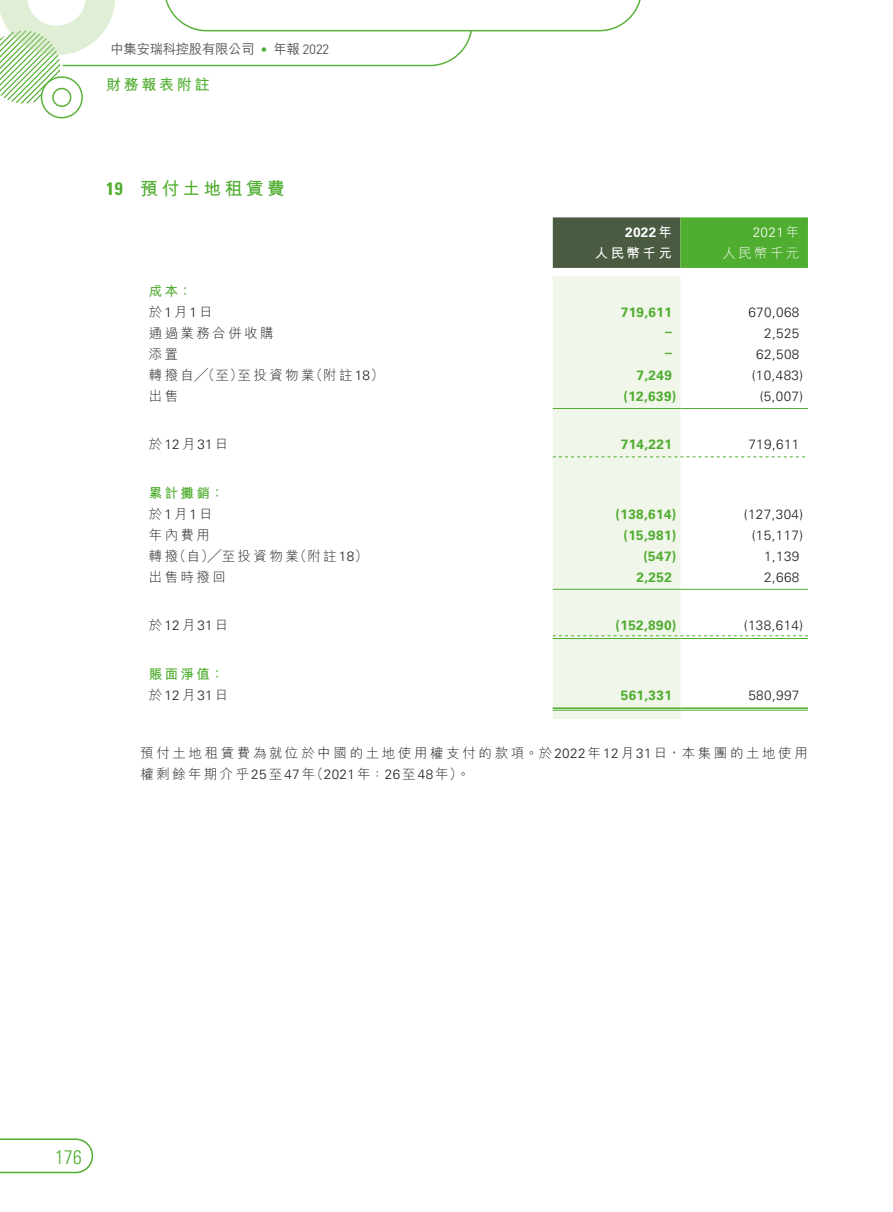
<style>
.page{position:relative;width:893px;height:1212px;background:#fff}
.page>*{position:absolute;margin:0;border:0;box-sizing:border-box;transform-origin:0 0}
.t1{font:300 condensed 19.5px "Univers LT Std";color:#4fad2f}
.t2{font:700 18px "M Hei HK";letter-spacing:.17em;color:#4fad2f}
.t3{font:700 15px "M Hei HK";letter-spacing:.18em;color:#4fad2f}
.t4{font:300 13.5px/21px "M Hei HK";letter-spacing:.18em;color:#231f20}
.t5{font:300 13.5px "Univers LT Std";letter-spacing:.03em;color:#231f20}
.t6{font:700 13.5px "Univers LT Std";letter-spacing:.03em;color:#4fad2f}
.t7{font:700 13.5px/21px "M Hei HK";letter-spacing:.18em;color:#4fad2f}
.t8{font:500 13.5px "M Hei HK";letter-spacing:-.03em;color:#57585a}
.t9{font:700 13.5px "Univers LT Std";color:#fff}
.t10{font:300 13.5px "Univers LT Std";color:#fff}
.t11{font:700 13.5px "M Hei HK";letter-spacing:.18em;color:#fff}
.t12{font:300 13.5px "M Hei HK";letter-spacing:.18em;color:#fff}
.s1{font-family:"DIN Pro";font-weight:400;color:#4fad2f}
.s2{font-family:"DIN Pro";font-weight:400}
.s3{font-family:"Univers LT Std";font-stretch:condensed}
.s4{font-weight:300;color:#231f20}
.s5{font-family:"Univers LT Std";font-weight:300;color:#231f20}
.s6{font-family:"M Hei HK"}
.s7{font-family:"Univers LT Std"}
</style>
<div class="page">
<svg style="left:0;top:0;width:641px;height:118px"></svg>
<svg style="left:0;top:1138px;width:94px;height:36px"></svg>
<svg style="left:553px;top:217px;width:255px;height:51px;background:#4e843a"></svg>
<div style="left:553px;top:276px;width:127px;height:443px;background:#f1f6ea"></div>
<hr style="left:553px;top:408px;width:127px;height:1px;background:#4fad2f">
<hr style="left:680px;top:408px;width:128px;height:1px;background:#4fad2f">
<svg style="left:553px;top:456px;width:252px;height:1px"></svg>
<hr style="left:553px;top:589px;width:127px;height:1px;background:#4fad2f">
<hr style="left:680px;top:589px;width:128px;height:1px;background:#4fad2f">
<hr style="left:553px;top:638px;width:127px;height:1px;background:#4fad2f">
<svg style="left:553px;top:635px;width:255px;height:1px"></svg>
<hr style="left:680px;top:638px;width:128px;height:1px;background:#4fad2f">
<hr style="left:553px;top:707px;width:127px;height:2px;background:#4fad2f">
<hr style="left:553px;top:710px;width:127px;height:1px;background:#4fad2f">
<hr style="left:680px;top:707px;width:128px;height:2px;background:#4fad2f">
<hr style="left:680px;top:710px;width:128px;height:1px;background:#4fad2f">
<p class="t8" style="left:111px;top:39px;width:220px">中集安瑞科控股有限公司 <span class="s1">•</span> 年報 <span class="s2">2022</span></p>
<p class="t3" style="left:106px;top:73px;width:105px">財務報表附註</p>
<h2 class="t2" style="left:106px;top:175px;width:180px"><span class="s3">19</span> 預付土地租賃費</h2>
<p class="t7" style="left:149px;top:279px;width:65px">成本：<span class="s4">於</span><span class="s5">1</span><span class="s4">月</span><span class="s5">1</span><span class="s4">日</span></p>
<p class="t9" style="left:625px;top:224px;width:48px">2022<span class="s6">年</span></p>
<p class="t10" style="left:753px;top:224px;width:48px">2021<span class="s6">年</span></p>
<p class="t11" style="left:595px;top:243px;width:79px">人民幣千元</p>
<p class="t12" style="left:722px;top:246px;width:79px">人民幣千元</p>
<p class="t6" style="left:621px;top:304px;width:53px">719,611</p>
<p class="t5" style="left:748px;top:304px;width:53px">670,068</p>
<p class="t4" style="left:149px;top:322px;width:126px">通過業務合併收購</p>
<p class="t6" style="left:665px;top:323px;width:8px">–</p>
<p class="t5" style="left:764px;top:325px;width:37px">2,525</p>
<p class="t4" style="left:149px;top:343px;width:31px">添置</p>
<p class="t6" style="left:665px;top:344px;width:8px">–</p>
<p class="t5" style="left:756px;top:346px;width:45px">62,508</p>
<p class="t4" style="left:149px;top:364px;width:237px">轉撥自╱（至）至投資物業（附註<span class="s7">18</span>）</p>
<p class="t6" style="left:637px;top:367px;width:37px">7,249</p>
<p class="t5" style="left:752px;top:367px;width:53px">(10,483)</p>
<p class="t4" style="left:149px;top:385px;width:31px">出售</p>
<p class="t6" style="left:623px;top:388px;width:54px">(12,639)</p>
<p class="t5" style="left:760px;top:388px;width:45px">(5,007)</p>
<p class="t5" style="left:149px;top:436px;width:81px"><span class="s6">於</span>12<span class="s6">月</span>31<span class="s6">日</span></p>
<p class="t6" style="left:621px;top:436px;width:53px">714,221</p>
<p class="t5" style="left:748px;top:436px;width:53px">719,611</p>
<p class="t7" style="left:149px;top:481px;width:77px">累計攤銷：<span class="s4">於</span><span class="s5">1</span><span class="s4">月</span><span class="s5">1</span><span class="s4">日</span></p>
<p class="t6" style="left:616px;top:506px;width:62px">(138,614)</p>
<p class="t5" style="left:744px;top:506px;width:61px">(127,304)</p>
<p class="t4" style="left:149px;top:524px;width:63px">年內費用</p>
<p class="t6" style="left:623px;top:527px;width:54px">(15,981)</p>
<p class="t5" style="left:752px;top:527px;width:53px">(15,117)</p>
<p class="t4" style="left:149px;top:545px;width:221px">轉撥（自）╱至投資物業（附註<span class="s7">18</span>）</p>
<p class="t6" style="left:643px;top:548px;width:35px">(547)</p>
<p class="t5" style="left:764px;top:548px;width:37px">1,139</p>
<p class="t4" style="left:149px;top:566px;width:79px">出售時撥回</p>
<p class="t6" style="left:637px;top:569px;width:37px">2,252</p>
<p class="t5" style="left:764px;top:569px;width:37px">2,668</p>
<p class="t5" style="left:149px;top:617px;width:81px"><span class="s6">於</span>12<span class="s6">月</span>31<span class="s6">日</span></p>
<p class="t6" style="left:616px;top:617px;width:62px">(152,890)</p>
<p class="t5" style="left:744px;top:617px;width:61px">(138,614)</p>
<p class="t7" style="left:149px;top:662px;width:77px">賬面淨值：</p>
<p class="t5" style="left:149px;top:687px;width:81px"><span class="s6">於</span>12<span class="s6">月</span>31<span class="s6">日</span></p>
<p class="t6" style="left:621px;top:687px;width:53px">561,331</p>
<p class="t5" style="left:748px;top:687px;width:53px">580,997</p>
<p class="t4" style="left:140px;top:742px;width:669px">預付土地租賃費為就位於中國的土地使用權支付的款項。於<span class="s7">2022</span>年<span class="s7">12</span>月<span class="s7">31</span>日，本集團的土地使用權剩餘年期介乎<span class="s7">25</span>至<span class="s7">47</span>年（<span class="s7">2021</span>年：<span class="s7">26</span>至<span class="s7">48</span>年）。</p>
<h1 class="t1" style="left:55px;top:1146px;width:28px">176</h1>
</div>
